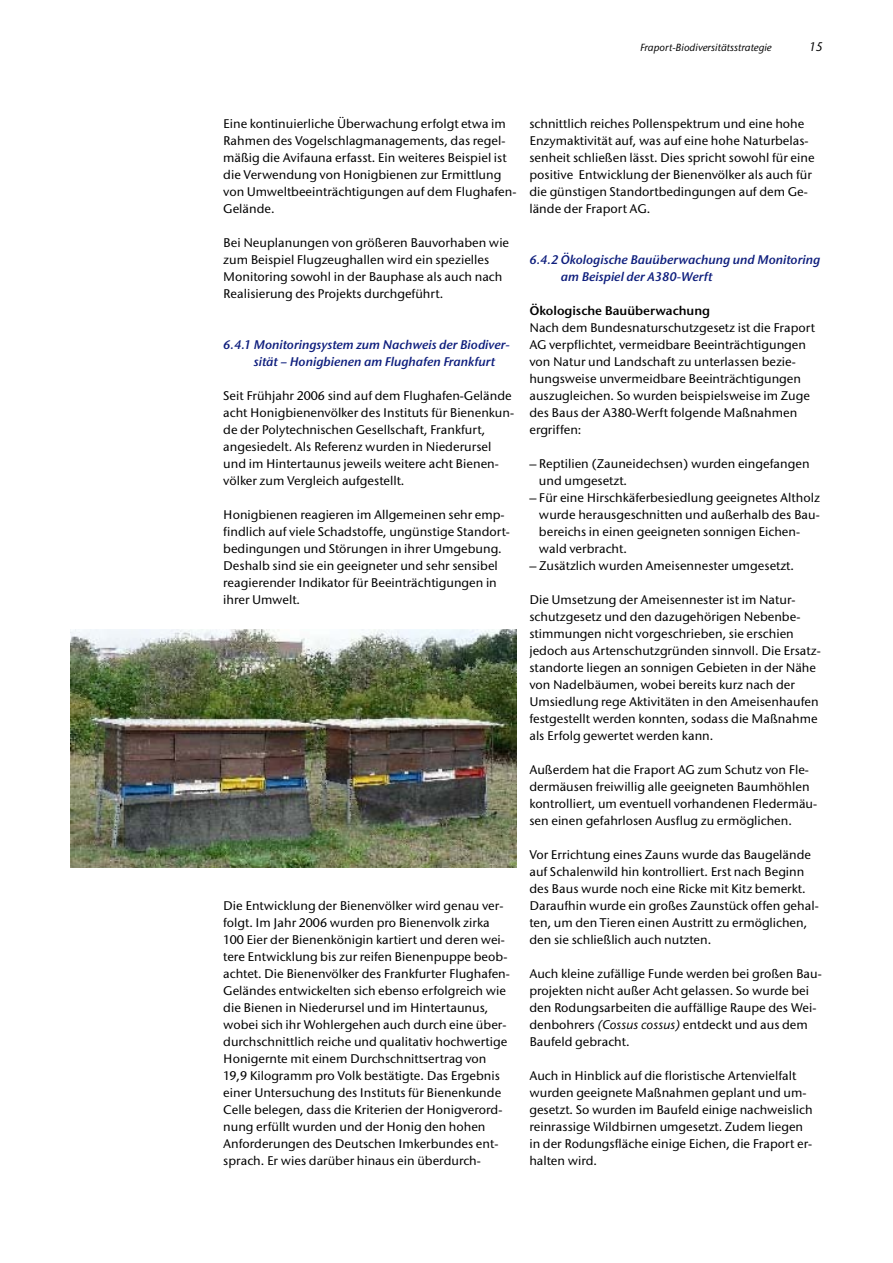
<style>
.page{position:relative;width:893px;height:1263px;background:#fff}
.page>*{position:absolute;margin:0;border:0;box-sizing:border-box;transform-origin:0 0}
.t1{font:500 12.75px/17px "Stone San Itc T";color:#000}
.t2{font:12.75px/17px "Stone San Itc T Semi Ital";color:#0e1e7d}
.t3{font:12.75px "Stone San Itc T Semi";color:#000}
.t4{font:italic 500 12.75px "Stone San Itc T";color:#000}
.t5{font:italic 500 10.5px "Stone San Itc T";color:#000}
.s1{font-style:italic}
</style>
<div class="page">
<img style="left:70px;top:629px;width:447px;height:238px">
<p class="t5" style="left:640px;top:41px;width:133px">Fraport-Biodiversitätsstrategie</p>
<p class="t4" style="left:809px;top:39px;width:15px">15</p>
<p class="t1" style="left:223px;top:115px;width:295px">Eine kontinuierliche Überwachung erfolgt etwa im Rahmen des Vogelschlagmanagements, das regel&shy;mäßig die Avifauna erfasst. Ein weiteres Beispiel ist die Verwendung von Honigbienen zur Ermittlung von Umweltbeeinträchtigungen auf dem Flughafen-Gelände.</p>
<p class="t1" style="left:223px;top:234px;width:287px">Bei Neuplanungen von größeren Bauvorhaben wie zum Beispiel Flugzeughallen wird ein spezielles Monitoring sowohl in der Bauphase als auch nach Realisierung des Projekts durchgeführt.</p>
<p class="t2" style="left:254px;top:336px;width:257px;text-indent:-31px">6.4.1 Monitoringsystem zum Nachweis der Biodiver&shy;sität – Honigbienen am Flughafen Frankfurt</p>
<p class="t1" style="left:223px;top:387px;width:292px">Seit Frühjahr 2006 sind auf dem Flughafen-Gelände acht Honigbienenvölker des Instituts für Bienenkun&shy;de der Polytechnischen Gesellschaft, Frankfurt, angesiedelt. Als Referenz wurden in Niederursel und im Hintertaunus jeweils weitere acht Bienen&shy;völker zum Vergleich aufgestellt.</p>
<p class="t1" style="left:223px;top:506px;width:288px">Honigbienen reagieren im Allgemeinen sehr emp&shy;findlich auf viele Schadstoffe, ungünstige Standort&shy;bedingungen und Störungen in ihrer Umgebung.<br>Deshalb sind sie ein geeigneter und sehr sensibel reagierender Indikator für Beeinträchtigungen in ihrer Umwelt.</p>
<p class="t1" style="left:223px;top:897px;width:288px">Die Entwicklung der Bienenvölker wird genau ver&shy;folgt. Im Jahr 2006 wurden pro Bienenvolk zirka 100 Eier der Bienenkönigin kartiert und deren wei&shy;tere Entwicklung bis zur reifen Bienenpuppe beob&shy;achtet. Die Bienenvölker des Frankfurter Flughafen-Geländes entwickelten sich ebenso erfolgreich wie die Bienen in Niederursel und im Hintertaunus, wobei sich ihr Wohlergehen auch durch eine über&shy;durchschnittlich reiche und qualitativ hochwertige Honigernte mit einem Durchschnittsertrag von 19,9 Kilogramm pro Volk bestätigte. Das Ergebnis einer Untersuchung des Instituts für Bienenkunde Celle belegen, dass die Kriterien der Honigverord&shy;nung erfüllt wurden und der Honig den hohen Anforderungen des Deutschen Imkerbundes ent&shy;sprach. Er wies darüber hinaus ein überdurch-</p>
<p class="t1" style="left:529px;top:115px;width:287px">schnittlich reiches Pollenspektrum und eine hohe Enzymaktivität auf, was auf eine hohe Naturbelas&shy;senheit schließen lässt. Dies spricht sowohl für eine positive Entwicklung der Bienenvölker als auch für die günstigen Standortbedingungen auf dem Ge&shy;lände der Fraport AG.</p>
<p class="t2" style="left:561px;top:251px;width:261px;text-indent:-32px">6.4.2 Ökologische Bauüberwachung und Monitoring am Beispiel der A380-Werft</p>
<p class="t3" style="left:529px;top:303px;width:182px">Ökologische Bauüberwachung</p>
<p class="t1" style="left:529px;top:319px;width:287px">Nach dem Bundesnaturschutzgesetz ist die Fraport AG verpflichtet, vermeidbare Beeinträchtigungen von Natur und Landschaft zu unterlassen bezie&shy;hungsweise unvermeidbare Beeinträchtigungen auszugleichen. So wurden beispielsweise im Zuge des Baus der A380-Werft folgende Maßnahmen ergriffen:</p>
<p class="t1" style="left:539px;top:455px;width:272px;text-indent:-10px">– Reptilien (Zauneidechsen) wurden eingefangen und umgesetzt.</p>
<p class="t1" style="left:539px;top:489px;width:282px;text-indent:-10px">– Für eine Hirschkäferbesiedlung geeignetes Altholz wurde herausgeschnitten und außerhalb des Bau&shy;bereichs in einen geeigneten sonnigen Eichen&shy;wald verbracht.</p>
<p class="t1" style="left:529px;top:557px;width:266px">– Zusätzlich wurden Ameisennester umgesetzt.</p>
<p class="t1" style="left:529px;top:591px;width:293px">Die Umsetzung der Ameisennester ist im Natur&shy;schutzgesetz und den dazugehörigen Nebenbe&shy;stimmungen nicht vorgeschrieben, sie erschien jedoch aus Artenschutzgründen sinnvoll. Die Ersatz&shy;standorte liegen an sonnigen Gebieten in der Nähe von Nadelbäumen, wobei bereits kurz nach der Umsiedlung rege Aktivitäten in den Ameisenhaufen festgestellt werden konnten, sodass die Maßnahme als Erfolg gewertet werden kann.</p>
<p class="t1" style="left:529px;top:761px;width:289px">Außerdem hat die Fraport AG zum Schutz von Fle&shy;dermäusen freiwillig alle geeigneten Baumhöhlen kontrolliert, um eventuell vorhandenen Fledermäu&shy;sen einen gefahrlosen Ausflug zu ermöglichen.</p>
<p class="t1" style="left:529px;top:846px;width:291px">Vor Errichtung eines Zauns wurde das Baugelände auf Schalenwild hin kontrolliert. Erst nach Beginn des Baus wurde noch eine Ricke mit Kitz bemerkt.<br>Daraufhin wurde ein großes Zaunstück offen gehal&shy;ten, um den Tieren einen Austritt zu ermöglichen, den sie schließlich auch nutzten.</p>
<p class="t1" style="left:529px;top:965px;width:294px">Auch kleine zufällige Funde werden bei großen Bau&shy;projekten nicht außer Acht gelassen. So wurde bei den Rodungsarbeiten die auffällige Raupe des Wei&shy;denbohrers <span class="s1">(Cossus cossus)</span> entdeckt und aus dem Baufeld gebracht.</p>
<p class="t1" style="left:529px;top:1067px;width:285px">Auch in Hinblick auf die floristische Artenvielfalt wurden geeignete Maßnahmen geplant und um&shy;gesetzt. So wurden im Baufeld einige nachweislich reinrassige Wildbirnen umgesetzt. Zudem liegen in der Rodungsfläche einige Eichen, die Fraport er&shy;halten wird.</p>
</div>
